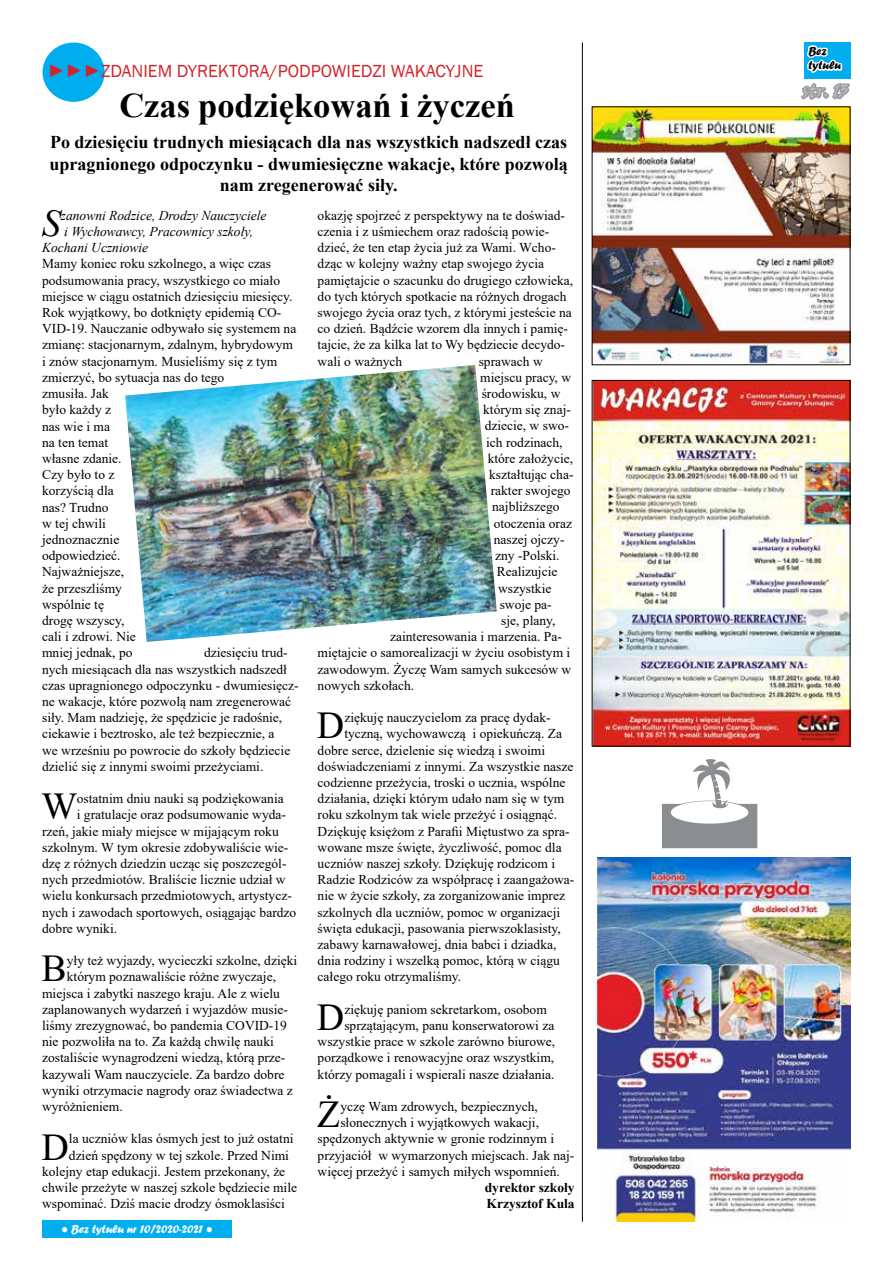
<style>
.page{position:relative;width:893px;height:1263px;background:#fff}
.page>*{position:absolute;margin:0;border:0;box-sizing:border-box;transform-origin:0 0}
.t1{font:37.95px "Times New Roman";color:#000}
.t2{font:italic 37.95px "Times New Roman";color:#000}
.t3{font:700 34.5px "Times New Roman";color:#000}
.t4{font:700 18px/21.6px "Times New Roman";color:#000;text-align:center}
.t5{font:18px "Franklin Gothic";color:#d2232a}
.t6{font:18px "Viner Hand ITC";color:#babcbe}
.t7{font:13.5px/16.2px "Times New Roman";color:#000}
.t8{font:italic 13.5px "Times New Roman";color:#000}
.t9{font:700 13.5px/16.2px "Times New Roman";color:#000}
.t10{font:12px "Forte";letter-spacing:-.01em;color:#fff}
.t11{font:12px/14.4px "Forte";color:#000}
.s1{font-family:"Times New Roman"}
.s2{font-family:"Garamond"}
</style>
<div class="page">
<div style="left:43px;top:1220px;width:189px;height:17px;background:#00aeef"></div>
<div style="left:43px;top:43px;width:62px;height:59px;background:#00aeef;border-radius:50%"></div>
<svg style="left:801px;top:42px;width:50px;height:97px"></svg>
<img style="left:594px;top:108px;width:254px;height:255px">
<img style="left:125px;top:365px;width:372px;height:277px">
<hr style="left:582px;top:43px;width:1px;height:1179px;background:#000">
<img style="left:594px;top:382px;width:254px;height:362px">
<img style="left:598px;top:857px;width:252px;height:365px">
<h3 class="t5" style="left:48px;top:60px;width:437px"><span class="s1">►►</span>►ZDANIEM DYREKTORA/PODPOWIEDZI WAKACYJNE</h3>
<h2 class="t3" style="left:119px;top:80px;width:397px">Czas podziękowań i życzeń</h2>
<h3 class="t4" style="left:50px;top:131px;width:520px">Po dziesięciu trudnych miesiącach dla nas wszystkich nadszedł czas upragnionego odpoczynku - dwumiesięczne wakacje, które pozwolą nam zregenerować siły.</h3>
<h1 class="t2" style="left:42px;top:197px;width:20px">S</h1>
<p class="t8" style="left:61px;top:206px;width:207px">zanowni Rodzice, Drodzy Nauczyciele</p>
<p class="t8" style="left:64px;top:222px;width:190px">i Wychowawcy, Pracownicy szkoły,</p>
<p class="t8" style="left:42px;top:238px;width:108px">Kochani Uczniowie</p>
<p class="t7" style="left:42px;top:255px;width:256px">Mamy koniec roku szkolnego, a więc czas podsumowania pracy, wszystkiego co miało miejsce w ciągu ostatnich dziesięciu miesięcy.<br>Rok wyjątkowy, bo dotknięty epidemią CO-<br>VID-19. Nauczanie odbywało się systemem na zmianę: stacjonarnym, zdalnym, hybrydowym i znów stacjonarnym. Musieliśmy się z tym zmierzyć, bo sytuacja nas do tego<br>zmusiła. Jak<br>było każdy z<br>nas wie i ma<br>na ten temat<br>własne zdanie.<br>Czy było to z<br>korzyścią dla<br>nas? Trudno<br>w tej chwili<br>jednoznacznie<br>odpowiedzieć.<br>Najważniejsze,<br>że przeszliśmy<br>wspólnie tę<br>drogę wszyscy,<br>cali i zdrowi. Nie<br>mniej jednak, po</p>
<p class="t7" style="left:42px;top:644px;width:258px;text-indent:162px">dziesięciu trud&shy;nych miesiącach dla nas wszystkich nadszedł czas upragnionego odpoczynku - dwumiesięcz&shy;ne wakacje, które pozwolą nam zregenerować siły. Mam nadzieję, że spędzicie je radośnie, ciekawie i beztrosko, ale też bezpiecznie, a<br>we wrześniu po powrocie do szkoły będziecie dzielić się z innymi swoimi przeżyciami.</p>
<h1 class="t1" style="left:42px;top:780px;width:37px">W</h1>
<p class="t7" style="left:77px;top:790px;width:208px">ostatnim dniu nauki są podziękowania</p>
<p class="t7" style="left:77px;top:806px;width:211px">i gratulacje oraz podsumowanie wyda-</p>
<p class="t7" style="left:42px;top:822px;width:238px">rzeń, jakie miały miejsce w mijającym roku</p>
<p class="t7" style="left:42px;top:839px;width:248px">szkolnym. W tym okresie zdobywaliście wie-</p>
<p class="t7" style="left:42px;top:855px;width:246px">dzę z różnych dziedzin ucząc się poszczegól-</p>
<p class="t7" style="left:42px;top:871px;width:245px">nych przedmiotów. Braliście licznie udział w</p>
<p class="t7" style="left:42px;top:887px;width:251px">wielu konkursach przedmiotowych, artystycz-</p>
<p class="t7" style="left:42px;top:903px;width:256px">nych i zawodach sportowych, osiągając bardzo</p>
<p class="t7" style="left:42px;top:920px;width:76px">dobre wyniki.</p>
<h1 class="t1" style="left:42px;top:942px;width:27px">B</h1>
<p class="t7" style="left:67px;top:952px;width:232px">yły też wyjazdy, wycieczki szkolne, dzięki</p>
<p class="t7" style="left:67px;top:968px;width:211px">którym poznawaliście różne zwyczaje,</p>
<p class="t7" style="left:42px;top:984px;width:239px">miejsca i zabytki naszego kraju. Ale z wielu</p>
<p class="t7" style="left:42px;top:1001px;width:247px">zaplanowanych wydarzeń i wyjazdów musie-</p>
<p class="t7" style="left:42px;top:1017px;width:246px">liśmy zrezygnować, bo pandemia COVID-19</p>
<p class="t7" style="left:42px;top:1033px;width:233px">nie pozwoliła na to. Za każdą chwilę nauki</p>
<p class="t7" style="left:42px;top:1049px;width:245px">zostaliście wynagrodzeni wiedzą, którą prze-</p>
<p class="t7" style="left:42px;top:1065px;width:244px">kazywali Wam nauczyciele. Za bardzo dobre</p>
<p class="t7" style="left:42px;top:1082px;width:252px">wyniki otrzymacie nagrody oraz świadectwa z</p>
<p class="t7" style="left:42px;top:1098px;width:82px">wyróżnieniem.</p>
<h1 class="t1" style="left:41px;top:1120px;width:29px">D</h1>
<p class="t7" style="left:69px;top:1130px;width:226px">la uczniów klas ósmych jest to już ostatni</p>
<p class="t7" style="left:69px;top:1146px;width:222px">dzień spędzony w tej szkole. Przed Nimi</p>
<p class="t7" style="left:42px;top:1163px;width:245px">kolejny etap edukacji. Jestem przekonany, że</p>
<p class="t7" style="left:42px;top:1179px;width:256px">chwile przeżyte w naszej szkole będziecie mile</p>
<p class="t7" style="left:42px;top:1195px;width:244px">wspominać. Dziś macie drodzy ósmoklasiści</p>
<p class="t10" style="left:61px;top:1222px;width:153px"><span class="s2">●</span> Bez tytułu nr 10/2020-2021 <span class="s2">●</span></p>
<p class="t7" style="left:318px;top:207px;width:257px">okazję spojrzeć z perspektywy na te doświad&shy;czenia i z uśmiechem oraz radością powie&shy;dzieć, że ten etap życia już za Wami. Wcho&shy;dząc w kolejny ważny etap swojego życia pamiętajcie o szacunku do drugiego człowieka, do tych których spotkacie na różnych drogach swojego życia oraz tych, z którymi jesteście na co dzień. Bądźcie wzorem dla innych i pamię&shy;tajcie, że za kilka lat to Wy będziecie decydo&shy;wali o ważnych</p>
<p class="t7" style="left:479px;top:353px;width:66px">sprawach w</p>
<p class="t7" style="left:480px;top:369px;width:92px">miejscu pracy, w</p>
<p class="t7" style="left:482px;top:385px;width:80px">środowisku, w</p>
<p class="t7" style="left:483px;top:401px;width:89px">którym się znaj-</p>
<p class="t7" style="left:485px;top:417px;width:86px">dziecie, w swo-</p>
<p class="t7" style="left:486px;top:434px;width:78px">ich rodzinach,</p>
<p class="t7" style="left:488px;top:450px;width:87px">które założycie,</p>
<p class="t7" style="left:489px;top:466px;width:86px">kształtując cha-</p>
<p class="t7" style="left:491px;top:482px;width:81px">rakter swojego</p>
<p class="t7" style="left:492px;top:498px;width:69px">najbliższego</p>
<p class="t7" style="left:494px;top:515px;width:80px">otoczenia oraz</p>
<p class="t7" style="left:494px;top:531px;width:72px">naszej ojczy-</p>
<p class="t7" style="left:495px;top:547px;width:66px">zny -Polski.</p>
<p class="t7" style="left:497px;top:563px;width:62px">Realizujcie</p>
<p class="t7" style="left:498px;top:579px;width:55px">wszystkie</p>
<p class="t7" style="left:500px;top:596px;width:54px">swoje pa-</p>
<p class="t7" style="left:501px;top:612px;width:56px">sje, plany,</p>
<p class="t7" style="left:390px;top:628px;width:173px">zainteresowania i marzenia. Pa-</p>
<p class="t7" style="left:318px;top:644px;width:254px">miętajcie o samorealizacji w życiu osobistym i</p>
<p class="t7" style="left:318px;top:660px;width:255px">zawodowym. Życzę Wam samych sukcesów w</p>
<p class="t7" style="left:318px;top:677px;width:98px">nowych szkołach.</p>
<h1 class="t1" style="left:317px;top:699px;width:29px">D</h1>
<p class="t7" style="left:344px;top:709px;width:208px">ziękuję nauczycielom za pracę dydak-</p>
<p class="t7" style="left:344px;top:725px;width:219px">tyczną, wychowawczą i opiekuńczą. Za</p>
<p class="t7" style="left:318px;top:741px;width:229px">dobre serce, dzielenie się wiedzą i swoimi</p>
<p class="t7" style="left:318px;top:758px;width:257px">doświadczeniami z innymi. Za wszystkie nasze</p>
<p class="t7" style="left:318px;top:774px;width:249px">codzienne przeżycia, troski o ucznia, wspólne</p>
<p class="t7" style="left:318px;top:790px;width:248px">działania, dzięki którym udało nam się w tym</p>
<p class="t7" style="left:318px;top:806px;width:241px">roku szkolnym tak wiele przeżyć i osiągnąć.</p>
<p class="t7" style="left:318px;top:822px;width:253px">Dziękuję księżom z Parafii Miętustwo za spra-</p>
<p class="t7" style="left:318px;top:839px;width:246px">wowane msze święte, życzliwość, pomoc dla</p>
<p class="t7" style="left:318px;top:855px;width:239px">uczniów naszej szkoły. Dziękuję rodzicom i</p>
<p class="t7" style="left:318px;top:871px;width:258px">Radzie Rodziców za współpracę i zaangażowa-</p>
<p class="t7" style="left:318px;top:887px;width:249px">nie w życie szkoły, za zorganizowanie imprez</p>
<p class="t7" style="left:318px;top:903px;width:244px">szkolnych dla uczniów, pomoc w organizacji</p>
<p class="t7" style="left:318px;top:920px;width:245px">święta edukacji, pasowania pierwszoklasisty,</p>
<p class="t7" style="left:318px;top:936px;width:240px">zabawy karnawałowej, dnia babci i dziadka,</p>
<p class="t7" style="left:318px;top:952px;width:244px">dnia rodziny i wszelką pomoc, którą w ciągu</p>
<p class="t7" style="left:318px;top:968px;width:145px">całego roku otrzymaliśmy.</p>
<h1 class="t1" style="left:317px;top:990px;width:29px">D</h1>
<p class="t7" style="left:344px;top:1001px;width:204px">ziękuję paniom sekretarkom, osobom</p>
<p class="t7" style="left:344px;top:1017px;width:211px">sprzątającym, panu konserwatorowi za</p>
<p class="t7" style="left:318px;top:1033px;width:239px">wszystkie prace w szkole zarówno biurowe,</p>
<p class="t7" style="left:318px;top:1049px;width:238px">porządkowe i renowacyjne oraz wszystkim,</p>
<p class="t7" style="left:318px;top:1065px;width:238px">którzy pomagali i wspierali nasze działania.</p>
<h1 class="t1" style="left:317px;top:1088px;width:25px">Ż</h1>
<p class="t7" style="left:340px;top:1098px;width:199px">yczę Wam zdrowych, bezpiecznych,</p>
<p class="t7" style="left:340px;top:1114px;width:200px">słonecznych i wyjątkowych wakacji,</p>
<p class="t7" style="left:318px;top:1130px;width:238px">spędzonych aktywnie w gronie rodzinnym i</p>
<p class="t7" style="left:318px;top:1146px;width:258px">przyjaciół w wymarzonych miejscach. Jak naj-</p>
<p class="t7" style="left:318px;top:1163px;width:244px">więcej przeżyć i samych miłych wspomnień.</p>
<p class="t9" style="left:485px;top:1179px;width:91px">dyrektor szkoły<br>Krzysztof Kula</p>
<p class="t11" style="left:808px;top:43px;width:34px">Bez tytułu</p>
<h3 class="t6" style="left:803px;top:80px;width:47px">str. 13</h3>
</div>
